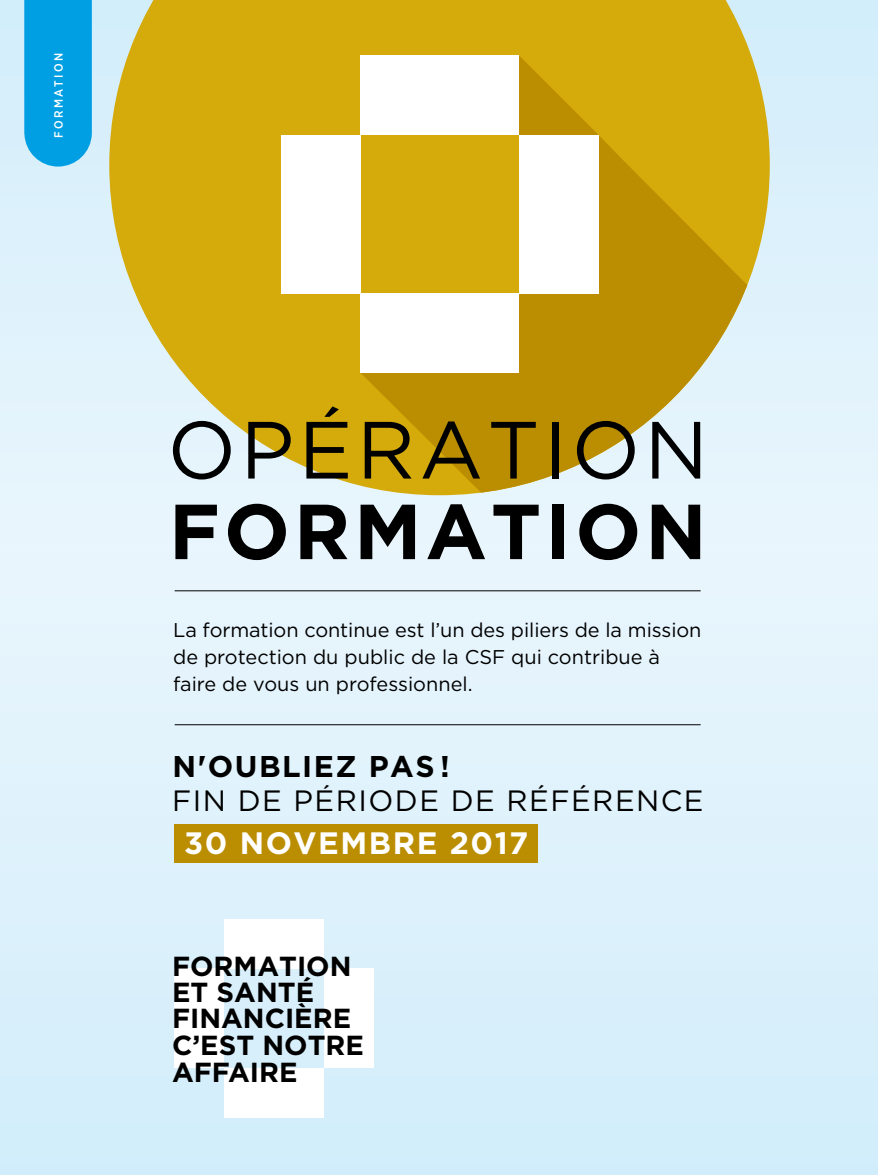
<style>
.page{position:relative;width:878px;height:1175px;background:#fff}
.page>*{position:absolute;margin:0;border:0;box-sizing:border-box;transform-origin:0 0}
.t1{font:80.85px "Gotham";letter-spacing:.05em;color:#000}
.t2{font:700 77.85px "Gotham";letter-spacing:.05em;color:#000}
.t3{font:700 30.9px "Gotham";letter-spacing:.05em;color:#fff}
.t4{font:700 30px "Gotham";letter-spacing:.05em;color:#000}
.t5{font:29.4px "Gotham";letter-spacing:.05em;color:#000}
.t6{font:700 27.6px/26.5px "Gotham";color:#000}
.t7{font:19.95px/27.2px "Gotham";letter-spacing:-.005em;color:#000}
.t8{font:500 12px "Gotham Narrow";letter-spacing:.2em;color:#fff}
</style>
<div class="page">
<div style="left:0;top:0;width:878px;height:1174px;background:#dff2fc"></div>
<svg style="left:109px;top:0;width:660px;height:486px;fill:#d5aa0b"></svg>
<svg style="left:360px;top:55px;width:409px;height:440px"></svg>
<div style="left:281px;top:135px;width:79px;height:158px;background:#fff"></div>
<div style="left:360px;top:55px;width:159px;height:80px;background:#fff"></div>
<div style="left:519px;top:135px;width:79px;height:158px;background:#fff"></div>
<div style="left:360px;top:293px;width:159px;height:80px;background:#fff"></div>
<div style="left:174px;top:968px;width:50px;height:100px;background:#fff"></div>
<div style="left:224px;top:918px;width:99px;height:50px;background:#fff"></div>
<div style="left:324px;top:968px;width:49px;height:100px;background:#fff"></div>
<div style="left:224px;top:1068px;width:99px;height:49px;background:#fff"></div>
<div style="left:174px;top:824px;width:363px;height:38px;background:#bb8d00"></div>
<hr style="left:175px;top:724px;width:525px;height:1px;background:#000">
<hr style="left:175px;top:590px;width:525px;height:1px;background:#000">
<div style="left:24px;top:0;width:68px;height:166px;background:#009fe3"></div>
<p class="t8" style="left:51px;top:138px;width:86px;rotate:-90deg">formation</p>
<h1 class="t1" style="left:167px;top:398px;width:542px">OPÉRATION</h1>
<h2 class="t2" style="left:169px;top:480px;width:539px">FORMATION</h2>
<p class="t7" style="left:173px;top:616px;width:530px">La formation continue est l’un des piliers de la mission de protection du public de la CSF qui contribue à faire de vous un professionnel.</p>
<h3 class="t4" style="left:172px;top:746px;width:279px">N'OUBLIEZ PAS !</h3>
<h3 class="t5" style="left:172px;top:782px;width:533px">FIN DE PÉRIODE DE RÉFÉRENCE</h3>
<h3 class="t3" style="left:184px;top:822px;width:346px">30 NOVEMBRE 2017</h3>
<h3 class="t6" style="left:172px;top:952px;width:193px">FORMATION<br>ET SANTÉ<br>FINANCIÈRE<br>C’EST NOTRE<br>AFFAIRE</h3>
</div>
